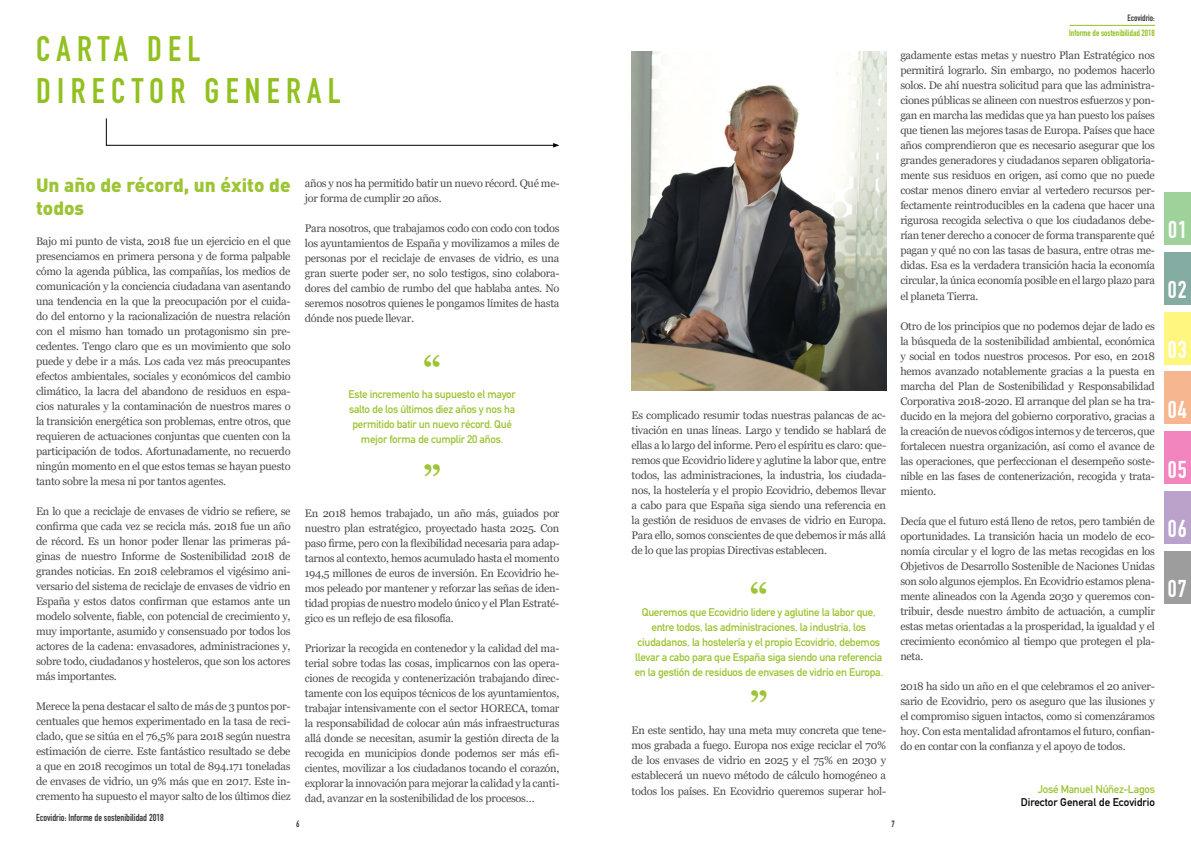
<style>
.page{position:relative;width:1191px;height:842px;background:#fff}
.page>*{position:absolute;margin:0;border:0;box-sizing:border-box;transform-origin:0 0}
.t1{font:700 35px/42px "DIN Condensed";letter-spacing:.18em;color:#92c020}
.t2{font:700 35px "Georgia";color:#9cc434}
.t3{font:700 24px "DIN Condensed";letter-spacing:.05em;color:#fff}
.t4{font:900 19px/22.8px "DIN";color:#9cc434}
.t5{font:11px/15px "Georgia";letter-spacing:-.025em;color:#4e4d4d;text-align:justify}
.t6{font:700 11px/15px "DIN Alternate";letter-spacing:-.025em;color:#9cc434;text-align:center}
.t7{font:700 11px "DIN Alternate";color:#000}
.t8{font:700 10px "DIN Condensed";color:#3c3c3b}
.t9{font:700 9px "DIN Condensed";color:#92c020}
.t10{font:700 9px "DIN Condensed";color:#3c3c3b}
</style>
<div class="page">
<hr style="left:1069px;top:25px;width:86px;height:1px;background:#92c020">
<div style="left:1163px;top:192px;width:28px;height:52px;background:#9fd29a"></div>
<div style="left:1163px;top:252px;width:28px;height:52px;background:#84aca2"></div>
<div style="left:1163px;top:312px;width:28px;height:52px;background:#fff680"></div>
<div style="left:1163px;top:372px;width:28px;height:52px;background:#f6b790"></div>
<div style="left:1163px;top:432px;width:28px;height:52px;background:#f285be"></div>
<div style="left:1163px;top:491px;width:28px;height:53px;background:#baa2ca"></div>
<div style="left:1163px;top:551px;width:28px;height:53px;background:#9d9d9d"></div>
<svg style="left:106px;top:118px;width:453px;height:30px"></svg>
<img style="left:631px;top:51px;width:255px;height:340px">
<h1 class="t1" style="left:36px;top:27px;width:306px">CARTA DEL<br>DIRECTOR GENERAL</h1>
<h3 class="t4" style="left:36px;top:173px;width:256px">Un año de récord, un éxito de todos</h3>
<p class="t5" style="left:36px;top:234px;width:256px">Bajo mi punto de vista, 2018 fue un ejercicio en el que presenciamos en primera persona y de forma palpable cómo la agenda pública, las compañías, los medios de comunicación y la conciencia ciudadana van asentando una tendencia en la que la preocupación por el cuida&shy;do del entorno y la racionalización de nuestra relación con el mismo han tomado un protagonismo sin pre&shy;cedentes. Tengo claro que es un movimiento que solo puede y debe ir a más. Los cada vez más preocupantes efectos ambientales, sociales y económicos del cambio climático, la lacra del abandono de residuos en espa&shy;cios naturales y la contaminación de nuestros mares o la transición energética son problemas, entre otros, que requieren de actuaciones conjuntas que cuenten con la participación de todos. Afortunadamente, no recuerdo ningún momento en el que estos temas se hayan puesto tanto sobre la mesa ni por tantos agentes.</p>
<p class="t5" style="left:36px;top:504px;width:256px">En lo que a reciclaje de envases de vidrio se refiere, se confirma que cada vez se recicla más. 2018 fue un año de récord. Es un honor poder llenar las primeras pá&shy;ginas de nuestro Informe de Sostenibilidad 2018 de grandes noticias. En 2018 celebramos el vigésimo ani&shy;versario del sistema de reciclaje de envases de vidrio en España y estos datos confirman que estamos ante un modelo solvente, fiable, con potencial de crecimiento y, muy importante, asumido y consensuado por todos los actores de la cadena: envasadores, administraciones y, sobre todo, ciudadanos y hosteleros, que son los actores más importantes.</p>
<p class="t5" style="left:36px;top:699px;width:256px">Merece la pena destacar el salto de más de 3 puntos por&shy;centuales que hemos experimentado en la tasa de reci&shy;clado, que se sitúa en el 76,5% para 2018 según nuestra estimación de cierre. Este fantástico resultado se debe a que en 2018 recogimos un total de 894.171 toneladas de envases de vidrio, un 9% más que en 2017. Este in&shy;cremento ha supuesto el mayor salto de los últimos diez</p>
<p class="t5" style="left:305px;top:176px;width:256px">años y nos ha permitido batir un nuevo récord. Qué me&shy;jor forma de cumplir 20 años.</p>
<p class="t5" style="left:305px;top:221px;width:256px">Para nosotros, que trabajamos codo con codo con todos los ayuntamientos de España y movilizamos a miles de personas por el reciclaje de envases de vidrio, es una gran suerte poder ser, no solo testigos, sino colabora&shy;dores del cambio de rumbo del que hablaba antes. No seremos nosotros quienes le pongamos límites de hasta dónde nos puede llevar.</p>
<h1 class="t2" style="left:423px;top:347px;width:20px">“</h1>
<p class="t6" style="left:348px;top:385px;width:169px">Este incremento ha supuesto el mayor salto de los últimos diez años y nos ha permitido batir un nuevo récord. Qué mejor forma de cumplir 20 años.</p>
<h1 class="t2" style="left:441px;top:484px;width:20px;rotate:-180deg">“</h1>
<p class="t5" style="left:305px;top:506px;width:256px">En 2018 hemos trabajado, un año más, guiados por nuestro plan estratégico, proyectado hasta 2025. Con paso firme, pero con la flexibilidad necesaria para adap&shy;tarnos al contexto, hemos acumulado hasta el momento 194,5 millones de euros de inversión. En Ecovidrio he&shy;mos peleado por mantener y reforzar las señas de iden&shy;tidad propias de nuestro modelo único y el Plan Estraté&shy;gico es un reflejo de esa filosofía.</p>
<p class="t5" style="left:305px;top:641px;width:256px">Priorizar la recogida en contenedor y la calidad del ma&shy;terial sobre todas las cosas, implicarnos con las opera&shy;ciones de recogida y contenerización trabajando direc&shy;tamente con los equipos técnicos de los ayuntamientos, trabajar intensivamente con el sector HORECA, tomar la responsabilidad de colocar aún más infraestructuras allá donde se necesitan, asumir la gestión directa de la recogida en municipios donde podemos ser más efi&shy;cientes, movilizar a los ciudadanos tocando el corazón, explorar la innovación para mejorar la calidad y la canti&shy;dad, avanzar en la sostenibilidad de los procesos…</p>
<p class="t5" style="left:631px;top:408px;width:256px">Es complicado resumir todas nuestras palancas de ac&shy;tivación en unas líneas. Largo y tendido se hablará de ellas a lo largo del informe. Pero el espíritu es claro: que&shy;remos que Ecovidrio lidere y aglutine la labor que, entre todos, las administraciones, la industria, los ciudada&shy;nos, la hostelería y el propio Ecovidrio, debemos llevar a cabo para que España siga siendo una referencia en la gestión de residuos de envases de vidrio en Europa.<br>Para ello, somos conscientes de que debemos ir más allá de lo que las propias Directivas establecen.</p>
<h1 class="t2" style="left:749px;top:573px;width:20px">“</h1>
<p class="t6" style="left:634px;top:604px;width:250px">Queremos que Ecovidrio lidere y aglutine la labor que, entre todos, las administraciones, la industria, los ciudadanos, la hostelería y el propio Ecovidrio, debemos llevar a cabo para que España siga siendo una referencia en la gestión de residuos de envases de vidrio en Europa.</p>
<h1 class="t2" style="left:768px;top:711px;width:20px;rotate:-180deg">“</h1>
<p class="t5" style="left:631px;top:723px;width:256px">En este sentido, hay una meta muy concreta que tene&shy;mos grabada a fuego. Europa nos exige reciclar el 70% de los envases de vidrio en 2025 y el 75% en 2030 y establecerá un nuevo método de cálculo homogéneo a todos los países. En Ecovidrio queremos superar hol-</p>
<p class="t10" style="left:1127px;top:12px;width:29px">Ecovidrio:</p>
<p class="t9" style="left:1069px;top:27px;width:87px">Informe de sostenibilidad 2018</p>
<p class="t5" style="left:900px;top:48px;width:256px">gadamente estas metas y nuestro Plan Estratégico nos permitirá lograrlo. Sin embargo, no podemos hacerlo solos. De ahí nuestra solicitud para que las administra&shy;ciones públicas se alineen con nuestros esfuerzos y pon&shy;gan en marcha las medidas que ya han puesto los países que tienen las mejores tasas de Europa. Países que hace años comprendieron que es necesario asegurar que los grandes generadores y ciudadanos separen obligatoria&shy;mente sus residuos en origen, así como que no puede costar menos dinero enviar al vertedero recursos per&shy;fectamente reintroducibles en la cadena que hacer una rigurosa recogida selectiva o que los ciudadanos debe&shy;rían tener derecho a conocer de forma transparente qué pagan y qué no con las tasas de basura, entre otras me&shy;didas. Esa es la verdadera transición hacia la economía circular, la única economía posible en el largo plazo para el planeta Tierra.</p>
<p class="t5" style="left:900px;top:318px;width:256px">Otro de los principios que no podemos dejar de lado es la búsqueda de la sostenibilidad ambiental, económica y social en todos nuestros procesos. Por eso, en 2018 hemos avanzado notablemente gracias a la puesta en marcha del Plan de Sostenibilidad y Responsabilidad Corporativa 2018-2020. El arranque del plan se ha tra&shy;ducido en la mejora del gobierno corporativo, gracias a la creación de nuevos códigos internos y de terceros, que fortalecen nuestra organización, así como el avance de las operaciones, que perfeccionan el desempeño soste&shy;nible en las fases de contenerización, recogida y trata&shy;miento.</p>
<p class="t5" style="left:900px;top:513px;width:256px">Decía que el futuro está lleno de retos, pero también de oportunidades. La transición hacia un modelo de eco&shy;nomía circular y el logro de las metas recogidas en los Objetivos de Desarrollo Sostenible de Naciones Unidas son solo algunos ejemplos. En Ecovidrio estamos plena&shy;mente alineados con la Agenda 2030 y queremos con&shy;tribuir, desde nuestro ámbito de actuación, a cumplir estas metas orientadas a la prosperidad, la igualdad y el crecimiento económico al tiempo que protegen el pla&shy;neta.</p>
<p class="t5" style="left:900px;top:678px;width:256px">2018 ha sido un año en el que celebramos el 20 aniver&shy;sario de Ecovidrio, pero os aseguro que las ilusiones y el compromiso siguen intactos, como si comenzáramos hoy. Con esta mentalidad afrontamos el futuro, confian&shy;do en contar con la confianza y el apoyo de todos.</p>
<p class="t6" style="left:1037px;top:781px;width:119px">José Manuel Núñez-Lagos</p>
<p class="t7" style="left:1020px;top:794px;width:136px">Director General de Ecovidrio</p>
<p class="t8" style="left:36px;top:810px;width:129px">Ecovidrio: Informe de sostenibilidad 2018</p>
<p class="t10" style="left:296px;top:818px;width:5px">6</p>
<p class="t10" style="left:891px;top:818px;width:5px">7</p>
<h2 class="t3" style="left:1168px;top:213px;width:21px">01</h2>
<h2 class="t3" style="left:1167px;top:273px;width:21px">02</h2>
<h2 class="t3" style="left:1167px;top:333px;width:21px">03</h2>
<h2 class="t3" style="left:1167px;top:393px;width:21px">04</h2>
<h2 class="t3" style="left:1167px;top:453px;width:21px">05</h2>
<h2 class="t3" style="left:1167px;top:513px;width:21px">06</h2>
<h2 class="t3" style="left:1167px;top:573px;width:21px">07</h2>
</div>
